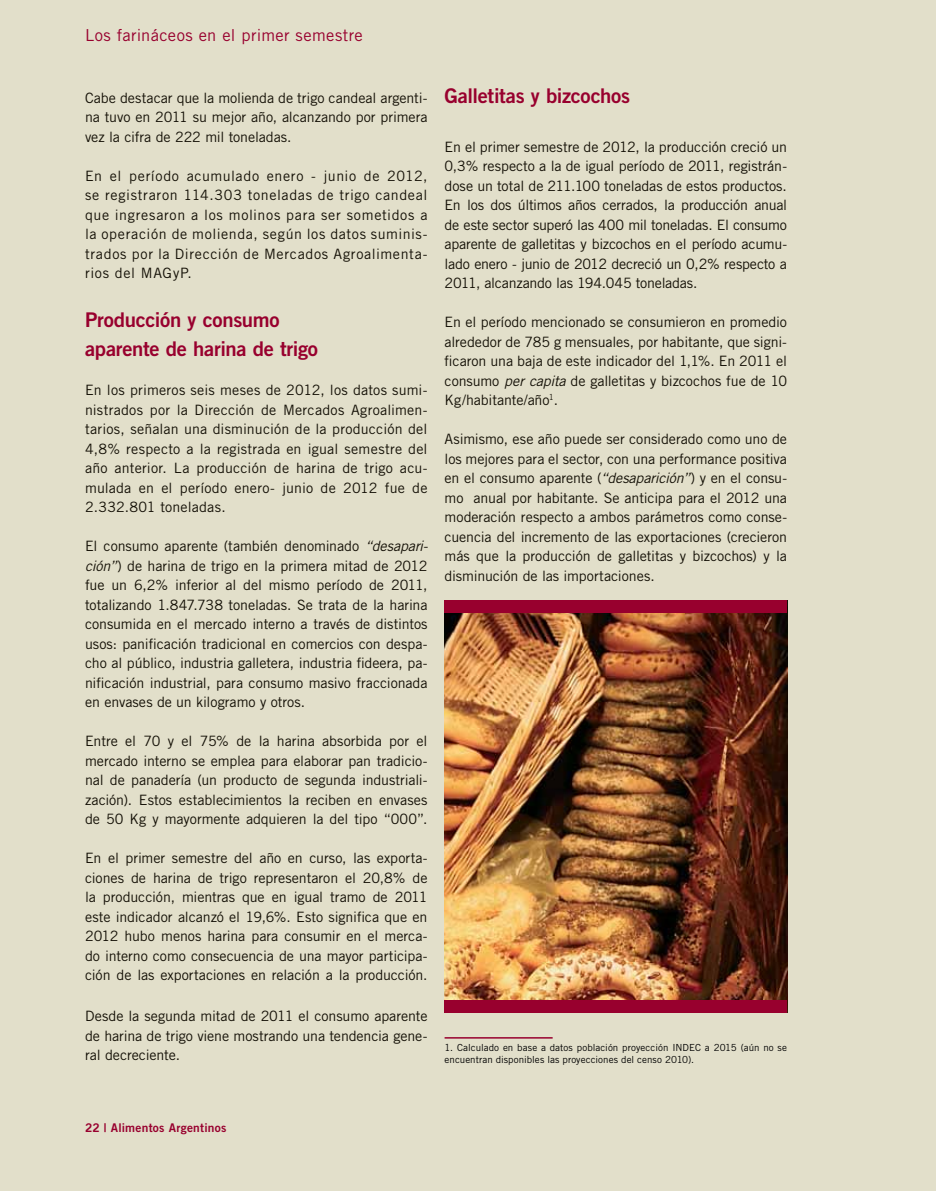
<style>
.page{position:relative;width:936px;height:1191px;background:#fff}
.page>*{position:absolute;margin:0;border:0;box-sizing:border-box;transform-origin:0 0}
.t1{font:20.25px/29.2px "Trade Gothic LT Std Bd 2";letter-spacing:-.015em;color:#98002e}
.t2{font:16.5px "Trade Gothic LT Std";letter-spacing:.02em;color:#98002e}
.t3{font:14.25px/19.5px "Trade Gothic LT Std";letter-spacing:-.005em;color:#141006;text-align:justify}
.t4{font:12px "Trade Gothic LT Std Bd 2";letter-spacing:.02em;color:#98002e}
.t5{font:9.75px/12.8px "Trade Gothic LT Std";letter-spacing:.005em;color:#000}
.s1{font-style:italic}
</style>
<div class="page">
<div style="left:0;top:0;width:935px;height:1191px;background:#e2dfca"></div>
<hr style="left:444px;top:1037px;width:108px;height:1px;background:#98002e">
<img style="left:444px;top:613px;width:343px;height:387px">
<div style="left:444px;top:600px;width:343px;height:13px;background:#98002e"></div>
<div style="left:444px;top:1000px;width:343px;height:12px;background:#98002e"></div>
<p class="t2" style="left:85px;top:25px;width:279px">Los farináceos en el primer semestre</p>
<p class="t3" style="left:85px;top:88px;width:344px">Cabe destacar que la molienda de trigo candeal argenti&shy;na tuvo en 2011 su mejor año, alcanzando por primera vez la cifra de 222 mil toneladas.</p>
<p class="t3" style="left:85px;top:166px;width:344px">En el período acumulado enero - junio de 2012, se registraron 114.303 toneladas de trigo candeal que ingresaron a los molinos para ser sometidos a la operación de molienda, según los datos suminis&shy;trados por la Dirección de Mercados Agroalimenta&shy;rios del MAGyP.</p>
<h1 class="t1" style="left:85px;top:305px;width:234px">Producción y consumo aparente de harina de trigo</h1>
<p class="t3" style="left:85px;top:380px;width:344px">En los primeros seis meses de 2012, los datos sumi&shy;nistrados por la Dirección de Mercados Agroalimen&shy;tarios, señalan una disminución de la producción del 4,8% respecto a la registrada en igual semestre del año anterior. La producción de harina de trigo acu&shy;mulada en el período enero- junio de 2012 fue de 2.332.801 toneladas.</p>
<p class="t3" style="left:85px;top:536px;width:344px">El consumo aparente (también denominado <span class="s1">“desapari&shy;ción”</span>) de harina de trigo en la primera mitad de 2012 fue un 6,2% inferior al del mismo período de 2011, totalizando 1.847.738 toneladas. Se trata de la harina consumida en el mercado interno a través de distintos usos: panificación tradicional en comercios con despa&shy;cho al público, industria galletera, industria fideera, pa&shy;nificación industrial, para consumo masivo fraccionada en envases de un kilogramo y otros.</p>
<p class="t3" style="left:85px;top:731px;width:344px">Entre el 70 y el 75% de la harina absorbida por el mercado interno se emplea para elaborar pan tradicio&shy;nal de panadería (un producto de segunda industriali&shy;zación). Estos establecimientos la reciben en envases de 50 Kg y mayormente adquieren la del tipo “000”.</p>
<p class="t3" style="left:85px;top:848px;width:344px">En el primer semestre del año en curso, las exporta&shy;ciones de harina de trigo representaron el 20,8% de la producción, mientras que en igual tramo de 2011 este indicador alcanzó el 19,6%. Esto significa que en 2012 hubo menos harina para consumir en el merca&shy;do interno como consecuencia de una mayor participa&shy;ción de las exportaciones en relación a la producción.</p>
<p class="t3" style="left:85px;top:1006px;width:344px">Desde la segunda mitad de 2011 el consumo aparente de harina de trigo viene mostrando una tendencia gene&shy;ral decreciente.</p>
<h1 class="t1" style="left:444px;top:81px;width:187px">Galletitas y bizcochos</h1>
<p class="t3" style="left:444px;top:137px;width:344px">En el primer semestre de 2012, la producción creció un 0,3% respecto a la de igual período de 2011, registrán&shy;dose un total de 211.100 toneladas de estos productos.<br>En los dos últimos años cerrados, la producción anual de este sector superó las 400 mil toneladas. El consumo aparente de galletitas y bizcochos en el período acumu&shy;lado enero - junio de 2012 decreció un 0,2% respecto a 2011, alcanzando las 194.045 toneladas.</p>
<p class="t3" style="left:444px;top:312px;width:344px">En el período mencionado se consumieron en promedio alrededor de 785 g mensuales, por habitante, que signi&shy;ficaron una baja de este indicador del 1,1%. En 2011 el consumo <span class="s1">per capita</span> de galletitas y bizcochos fue de 10<br>Kg/habitante/año<sup>1</sup>.</p>
<p class="t3" style="left:444px;top:429px;width:344px">Asimismo, ese año puede ser considerado como uno de los mejores para el sector, con una performance positiva en el consumo aparente (<span class="s1">“desaparición”</span>) y en el consu&shy;mo anual por habitante. Se anticipa para el 2012 una moderación respecto a ambos parámetros como conse&shy;cuencia del incremento de las exportaciones (crecieron más que la producción de galletitas y bizcochos) y la disminución de las importaciones.</p>
<p class="t5" style="left:444px;top:1040px;width:344px">1. Calculado en base a datos población proyección INDEC a 2015 (aún no se encuentran disponibles las proyecciones del censo 2010).</p>
<p class="t4" style="left:85px;top:1119px;width:143px">22 | Alimentos Argentinos</p>
</div>
